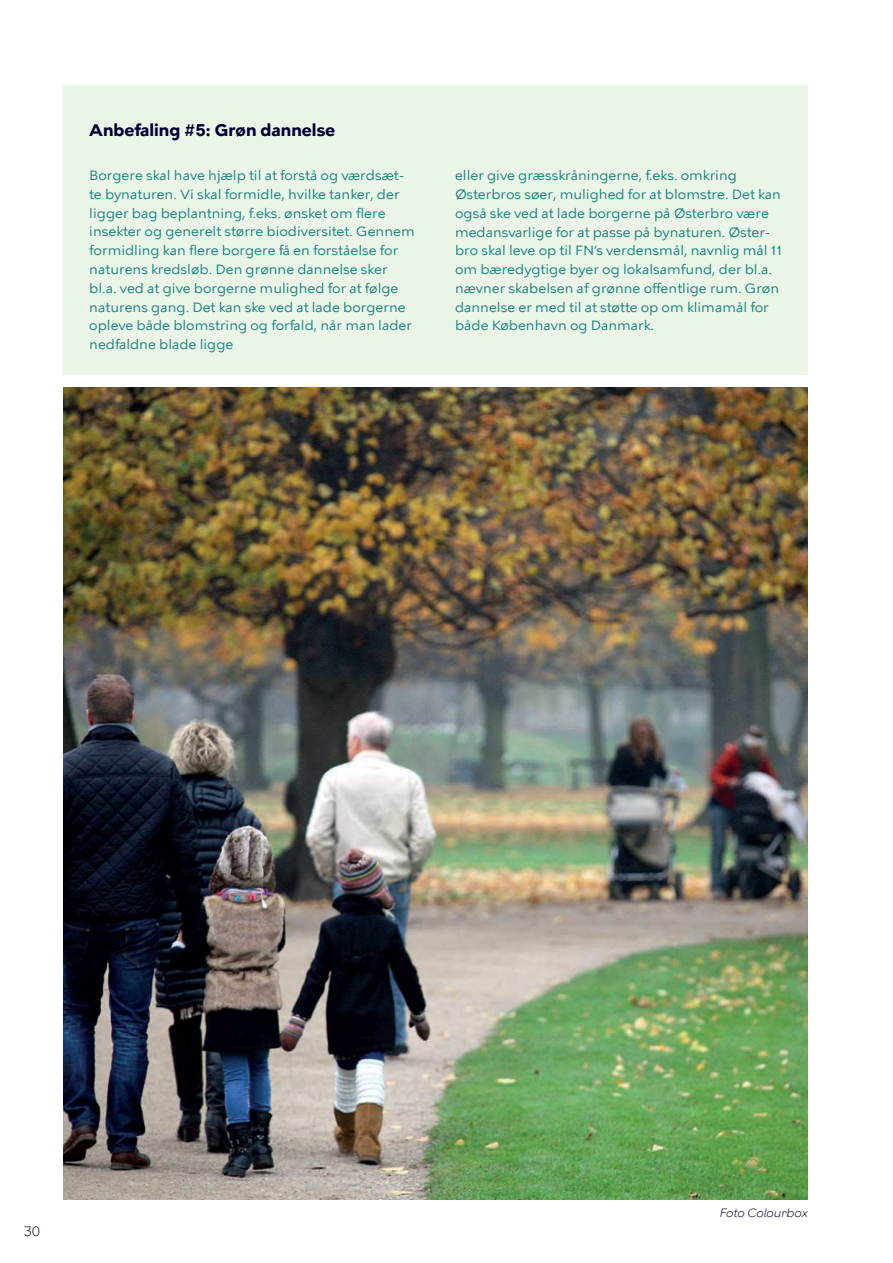
<style>
.page{position:relative;width:893px;height:1263px;background:#fff}
.page>*{position:absolute;margin:0;border:0;box-sizing:border-box;transform-origin:0 0}
.t1{font:700 16.5px "KBH Tekst";color:#003}
.t2{font:13.5px/18.8px "KBH Tekst";color:#16827e}
.t3{font:300 13.5px "KBH";color:#003}
.t4{font:italic 300 12px "KBH";color:#003}
</style>
<div class="page">
<img style="left:64px;top:388px;width:744px;height:811px">
<div style="left:64px;top:85px;width:744px;height:290px;background:#eaf5e7"></div>
<p class="t1" style="left:89px;top:121px;width:248px">Anbefaling #5: Grøn dannelse</p>
<p class="t2" style="left:89px;top:167px;width:327px">Borgere skal have hjælp til at forstå og værdsæt&shy;te bynaturen. Vi skal formidle, hvilke tanker, der ligger bag beplantning, f.eks. ønsket om flere insekter og generelt større biodiversitet. Gennem formidling kan flere borgere få en forståelse for naturens kredsløb. Den grønne dannelse sker bl.a. ved at give borgerne mulighed for at følge naturens gang. Det kan ske ved at lade borgerne opleve både blomstring og forfald, når man lader nedfaldne blade ligge</p>
<p class="t2" style="left:455px;top:167px;width:329px">eller give græsskråningerne, f.eks. omkring Østerbros søer, mulighed for at blomstre. Det kan også ske ved at lade borgerne på Østerbro være medansvarlige for at passe på bynaturen. Øster&shy;bro skal leve op til FN’s verdensmål, navnlig mål 11 om bæredygtige byer og lokalsamfund, der bl.a. nævner skabelsen af grønne offentlige rum. Grøn dannelse er med til at støtte op om klimamål for både København og Danmark.</p>
<p class="t3" style="left:23px;top:1226px;width:18px">30</p>
<p class="t4" style="left:720px;top:1208px;width:90px">Foto Colourbox</p>
</div>
